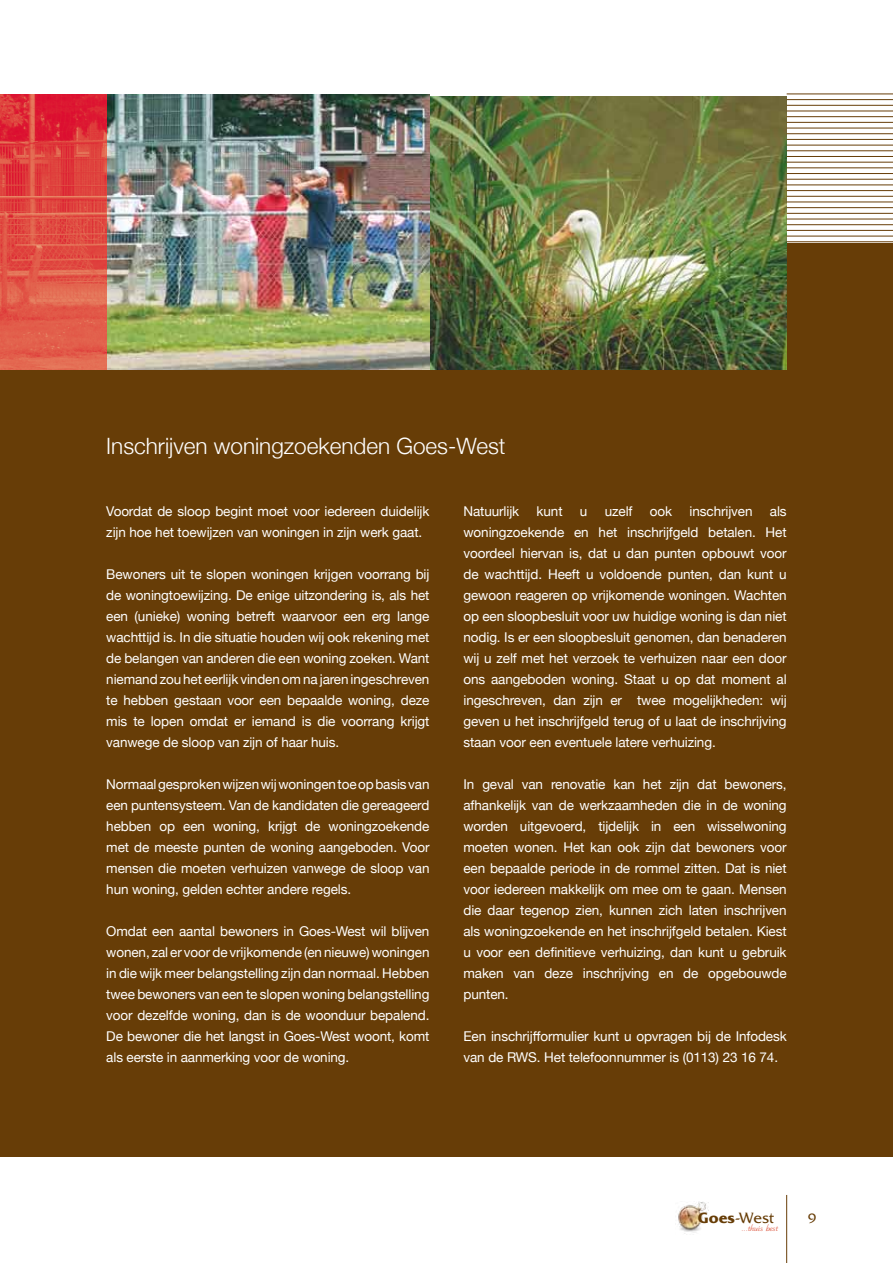
<style>
.page{position:relative;width:893px;height:1263px;background:#fff}
.page>*{position:absolute;margin:0;border:0;box-sizing:border-box;transform-origin:0 0}
.t1{font:300 22.5px "Helvetica Neue";color:#fff}
.t2{font:14.85px "Friz Qua";color:#673d07}
.t3{font:13.5px/21px "Helvetica Neue";letter-spacing:-.01em;color:#fff;text-align:justify}
.t4{font:13.5px "Friz Qua";color:#673d07}
.t5{font:10.95px "Lake Informal";color:#d6361b}
.s1{font-weight:700}
</style>
<div class="page">
<img style="left:678px;top:1202px;width:30px;height:32px">
<div style="left:0;top:243px;width:893px;height:914px;background:#673d07"></div>
<hr style="left:786px;top:1195px;width:1px;height:68px;background:#673d07">
<img style="left:429px;top:96px;width:358px;height:273px">
<img style="left:106px;top:95px;width:323px;height:274px">
<hr style="left:787px;top:94px;width:106px;height:1px;background:#673d07">
<hr style="left:787px;top:236px;width:106px;height:1px;background:#673d07">
<hr style="left:787px;top:224px;width:106px;height:1px;background:#673d07">
<hr style="left:787px;top:213px;width:106px;height:1px;background:#673d07">
<hr style="left:787px;top:202px;width:106px;height:1px;background:#673d07">
<hr style="left:787px;top:190px;width:106px;height:1px;background:#673d07">
<hr style="left:787px;top:179px;width:106px;height:1px;background:#673d07">
<hr style="left:787px;top:168px;width:106px;height:1px;background:#673d07">
<hr style="left:787px;top:156px;width:106px;height:1px;background:#673d07">
<hr style="left:787px;top:145px;width:106px;height:1px;background:#673d07">
<hr style="left:787px;top:133px;width:106px;height:1px;background:#673d07">
<hr style="left:787px;top:122px;width:106px;height:1px;background:#673d07">
<hr style="left:787px;top:111px;width:106px;height:1px;background:#673d07">
<hr style="left:787px;top:99px;width:106px;height:1px;background:#673d07">
<hr style="left:787px;top:241px;width:106px;height:1px;background:#673d07">
<hr style="left:787px;top:230px;width:106px;height:1px;background:#673d07">
<hr style="left:787px;top:219px;width:106px;height:1px;background:#673d07">
<hr style="left:787px;top:207px;width:106px;height:1px;background:#673d07">
<hr style="left:787px;top:196px;width:106px;height:1px;background:#673d07">
<hr style="left:787px;top:185px;width:106px;height:1px;background:#673d07">
<hr style="left:787px;top:173px;width:106px;height:1px;background:#673d07">
<hr style="left:787px;top:162px;width:106px;height:1px;background:#673d07">
<hr style="left:787px;top:151px;width:106px;height:1px;background:#673d07">
<hr style="left:787px;top:139px;width:106px;height:1px;background:#673d07">
<hr style="left:787px;top:128px;width:106px;height:1px;background:#673d07">
<hr style="left:787px;top:116px;width:106px;height:1px;background:#673d07">
<hr style="left:787px;top:105px;width:106px;height:1px;background:#673d07">
<img style="left:0;top:95px;width:106px;height:274px">
<h1 class="t1" style="left:106px;top:428px;width:401px">Inschrijven woningzoekenden Goes-West</h1>
<p class="t3" style="left:106px;top:500px;width:325px">Voordat de sloop begint moet voor iedereen duidelijk zijn hoe het toewijzen van woningen in zijn werk gaat.</p>
<p class="t3" style="left:106px;top:563px;width:325px">Bewoners uit te slopen woningen krijgen voorrang bij de woningtoewijzing. De enige uitzondering is, als het een (unieke) woning betreft waarvoor een erg lange wachttijd is. In die situatie houden wij ook rekening met de belangen van anderen die een woning zoeken. Want niemand zou het eerlijk vinden om na jaren ingeschreven te hebben gestaan voor een bepaalde woning, deze mis te lopen omdat er iemand is die voorrang krijgt vanwege de sloop van zijn of haar huis.</p>
<p class="t3" style="left:106px;top:773px;width:325px">Normaal gesproken wijzen wij woningen toe op basis van een puntensysteem. Van de kandidaten die gereageerd hebben op een woning, krijgt de woningzoekende met de meeste punten de woning aangeboden. Voor mensen die moeten verhuizen vanwege de sloop van hun woning, gelden echter andere regels.</p>
<p class="t3" style="left:106px;top:920px;width:325px">Omdat een aantal bewoners in Goes-West wil blijven wonen, zal er voor de vrijkomende (en nieuwe) woningen in die wijk meer belangstelling zijn dan normaal. Hebben twee bewoners van een te slopen woning belangstelling voor dezelfde woning, dan is de woonduur bepalend.<br>De bewoner die het langst in Goes-West woont, komt als eerste in aanmerking voor de woning.</p>
<p class="t3" style="left:463px;top:500px;width:57px">Natuurlijk</p>
<p class="t3" style="left:537px;top:500px;width:27px">kunt</p>
<p class="t3" style="left:580px;top:500px;width:9px">u</p>
<p class="t3" style="left:605px;top:500px;width:29px">uzelf</p>
<p class="t3" style="left:650px;top:500px;width:24px">ook</p>
<p class="t3" style="left:690px;top:500px;width:64px">inschrijven</p>
<p class="t3" style="left:463px;top:500px;width:325px;text-indent:306px">als woningzoekende en het inschrijfgeld betalen. Het voordeel hiervan is, dat u dan punten opbouwt voor de wachttijd. Heeft u voldoende punten, dan kunt u gewoon reageren op vrijkomende woningen. Wachten op een sloopbesluit voor uw huidige woning is dan niet nodig. Is er een sloopbesluit genomen, dan benaderen wij u zelf met het verzoek te verhuizen naar een door ons aangeboden woning. Staat u op dat moment al ingeschreven, dan zijn er twee mogelijkheden: wij geven u het inschrijfgeld terug of u laat de inschrijving staan voor een eventuele latere verhuizing.</p>
<p class="t3" style="left:463px;top:773px;width:325px">In geval van renovatie kan het zijn dat bewoners, afhankelijk van de werkzaamheden die in de woning worden uitgevoerd, tijdelijk in een wisselwoning moeten wonen. Het kan ook zijn dat bewoners voor een bepaalde periode in de rommel zitten. Dat is niet voor iedereen makkelijk om mee om te gaan. Mensen die daar tegenop zien, kunnen zich laten inschrijven als woningzoekende en het inschrijfgeld betalen. Kiest u voor een definitieve verhuizing, dan kunt u gebruik maken van deze inschrijving en de opgebouwde punten.</p>
<p class="t3" style="left:463px;top:1025px;width:325px">Een inschrijfformulier kunt u opvragen bij de Infodesk van de RWS. Het telefoonnummer is (0113) 23 16 74.</p>
<p class="t2" style="left:698px;top:1209px;width:78px"><span class="s1">Goes</span>-West</p>
<p class="t5" style="left:742px;top:1223px;width:38px">...thuis best</p>
<p class="t4" style="left:808px;top:1210px;width:10px">9</p>
</div>
